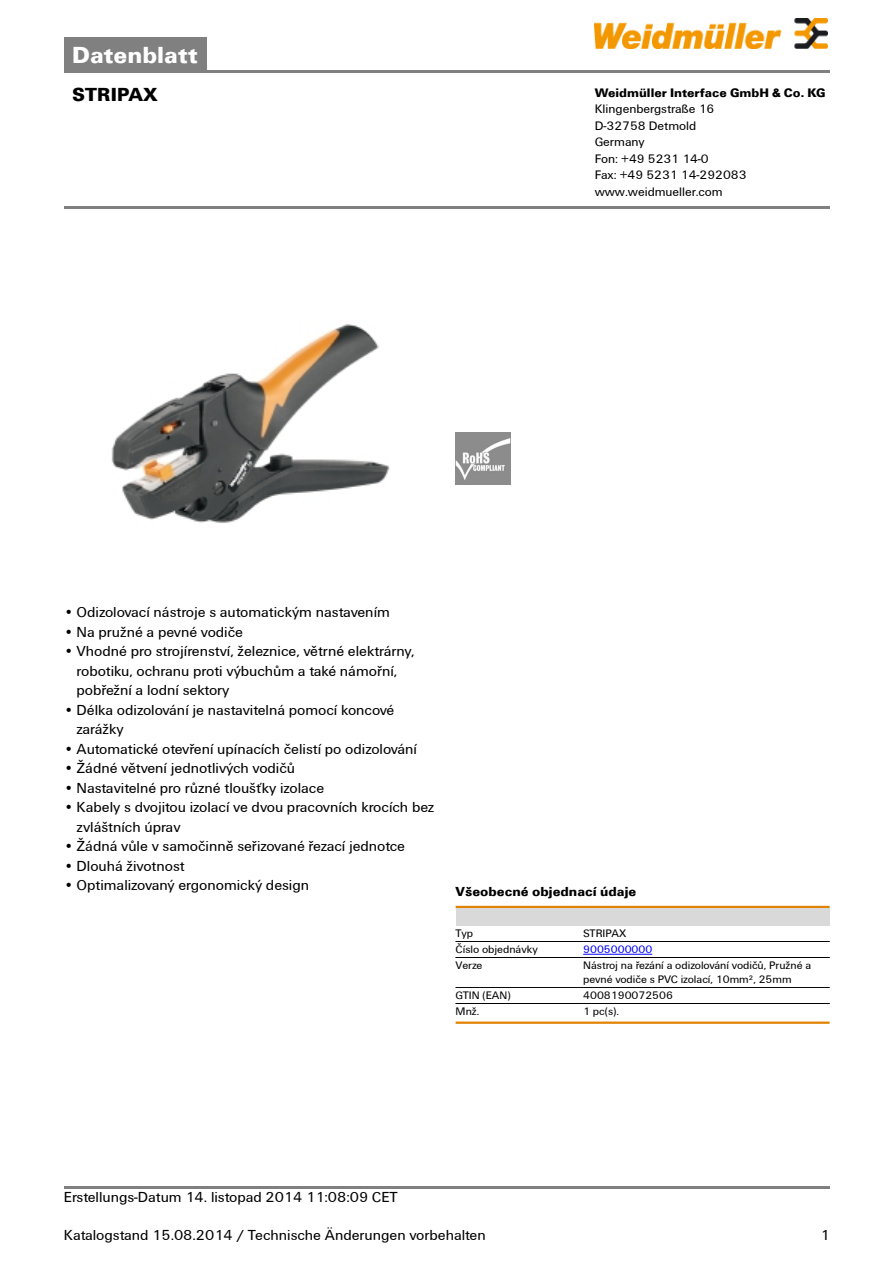
<style>
.page{position:relative;width:893px;height:1263px;background:#fff}
.page>*{position:absolute;margin:0;border:0;box-sizing:border-box;transform-origin:0 0}
.t1{font:700 24px "Weidmueller";color:#fff}
.t2{font:700 19.5px "Weidmueller";letter-spacing:.005em;color:#000}
.t3{font:15px/19.5px "Weidmueller";color:#000}
.t4{font:700 13.5px "Weidmueller";color:#000}
.t5{font:12.75px/16.5px "Weidmueller";color:#000}
.t6{font:700 12.75px "Weidmueller";color:#000}
.t7{font:11.25px/13.6px "Weidmueller";color:#000}
.t8{font:11.25px "Weidmueller";color:#00f}
</style>
<div class="page">
<div style="left:64px;top:38px;width:142px;height:32px;background:#808080"></div>
<hr style="left:64px;top:70px;width:765px;height:2px;background:#808080">
<img style="left:594px;top:18px;width:233px;height:30px">
<hr style="left:64px;top:1186px;width:765px;height:3px;background:#808080">
<img style="left:111px;top:324px;width:279px;height:199px">
<img style="left:455px;top:433px;width:56px;height:52px">
<hr style="left:455px;top:906px;width:374px;height:2px;background:#e18200">
<div style="left:455px;top:908px;width:374px;height:17px;background:#d9d9d9"></div>
<hr style="left:455px;top:941px;width:128px;height:1px;background:#000">
<hr style="left:455px;top:957px;width:128px;height:1px;background:#000">
<hr style="left:583px;top:941px;width:246px;height:1px;background:#000">
<hr style="left:583px;top:957px;width:246px;height:1px;background:#000">
<hr style="left:583px;top:954px;width:69px;height:1px;background:#00f">
<hr style="left:455px;top:958px;width:128px;height:1px;background:#000">
<hr style="left:583px;top:958px;width:246px;height:1px;background:#000">
<hr style="left:455px;top:987px;width:128px;height:1px;background:#000">
<hr style="left:583px;top:987px;width:246px;height:1px;background:#000">
<hr style="left:455px;top:1003px;width:128px;height:1px;background:#000">
<hr style="left:583px;top:1003px;width:246px;height:1px;background:#000">
<hr style="left:455px;top:1022px;width:374px;height:2px;background:#e18200">
<hr style="left:64px;top:206px;width:765px;height:3px;background:#808080">
<h1 class="t1" style="left:72px;top:40px;width:127px">Datenblatt</h1>
<h2 class="t2" style="left:72px;top:83px;width:87px">STRIPAX</h2>
<p class="t6" style="left:594px;top:85px;width:232px">Weidmüller Interface GmbH &amp; Co. KG</p>
<p class="t5" style="left:594px;top:101px;width:153px">Klingenbergstraße 16<br>D-32758 Detmold<br>Germany<br>Fon: +49 5231 14-0<br>Fax: +49 5231 14-292083 www.weidmueller.com</p>
<p class="t3" style="left:64px;top:602px;width:327px">• Odizolovací nástroje s automatickým nastavením</p>
<p class="t3" style="left:64px;top:622px;width:181px">• Na pružné a pevné vodiče</p>
<p class="t3" style="left:77px;top:641px;width:339px;text-indent:-13px">• Vhodné pro strojírenství, železnice, větrné elektrárny, robotiku, ochranu proti výbuchům a také námořní, pobřežní a lodní sektory</p>
<p class="t3" style="left:77px;top:700px;width:319px;text-indent:-13px">• Délka odizolování je nastavitelná pomocí koncové zarážky</p>
<p class="t3" style="left:64px;top:739px;width:355px">• Automatické otevření upínacích čelistí po odizolování</p>
<p class="t3" style="left:64px;top:758px;width:233px">• Žádné větvení jednotlivých vodičů</p>
<p class="t3" style="left:64px;top:778px;width:262px">• Nastavitelné pro různé tloušťky izolace</p>
<p class="t3" style="left:77px;top:797px;width:359px;text-indent:-13px">• Kabely s dvojitou izolací ve dvou pracovních krocích bez zvláštních úprav</p>
<p class="t3" style="left:64px;top:836px;width:343px">• Žádná vůle v samočinně seřizované řezací jednotce</p>
<p class="t3" style="left:64px;top:856px;width:122px">• Dlouhá životnost</p>
<p class="t3" style="left:64px;top:875px;width:247px">• Optimalizovaný ergonomický design</p>
<p class="t4" style="left:455px;top:884px;width:182px">Všeobecné objednací údaje</p>
<p class="t7" style="left:455px;top:926px;width:19px">Typ</p>
<p class="t7" style="left:583px;top:926px;width:45px">STRIPAX</p>
<p class="t7" style="left:455px;top:943px;width:84px">Číslo objednávky</p>
<p class="t8" style="left:583px;top:943px;width:70px">9005000000</p>
<p class="t7" style="left:455px;top:959px;width:28px">Verze</p>
<p class="t7" style="left:583px;top:959px;width:229px">Nástroj na řezání a odizolování vodičů, Pružné a pevné vodiče s PVC izolací, 10mm², 25mm</p>
<p class="t7" style="left:455px;top:989px;width:56px">GTIN (EAN)</p>
<p class="t7" style="left:583px;top:989px;width:91px">4008190072506</p>
<p class="t7" style="left:455px;top:1005px;width:25px">Mnž.</p>
<p class="t7" style="left:583px;top:1005px;width:37px">1 pc(s).</p>
<p class="t3" style="left:64px;top:1187px;width:335px">Erstellungs-Datum 14. listopad 2014 11:08:09 CET</p>
<p class="t3" style="left:64px;top:1226px;width:423px">Katalogstand 15.08.2014 / Technische Änderungen vorbehalten</p>
<p class="t3" style="left:820px;top:1226px;width:11px">1</p>
</div>
